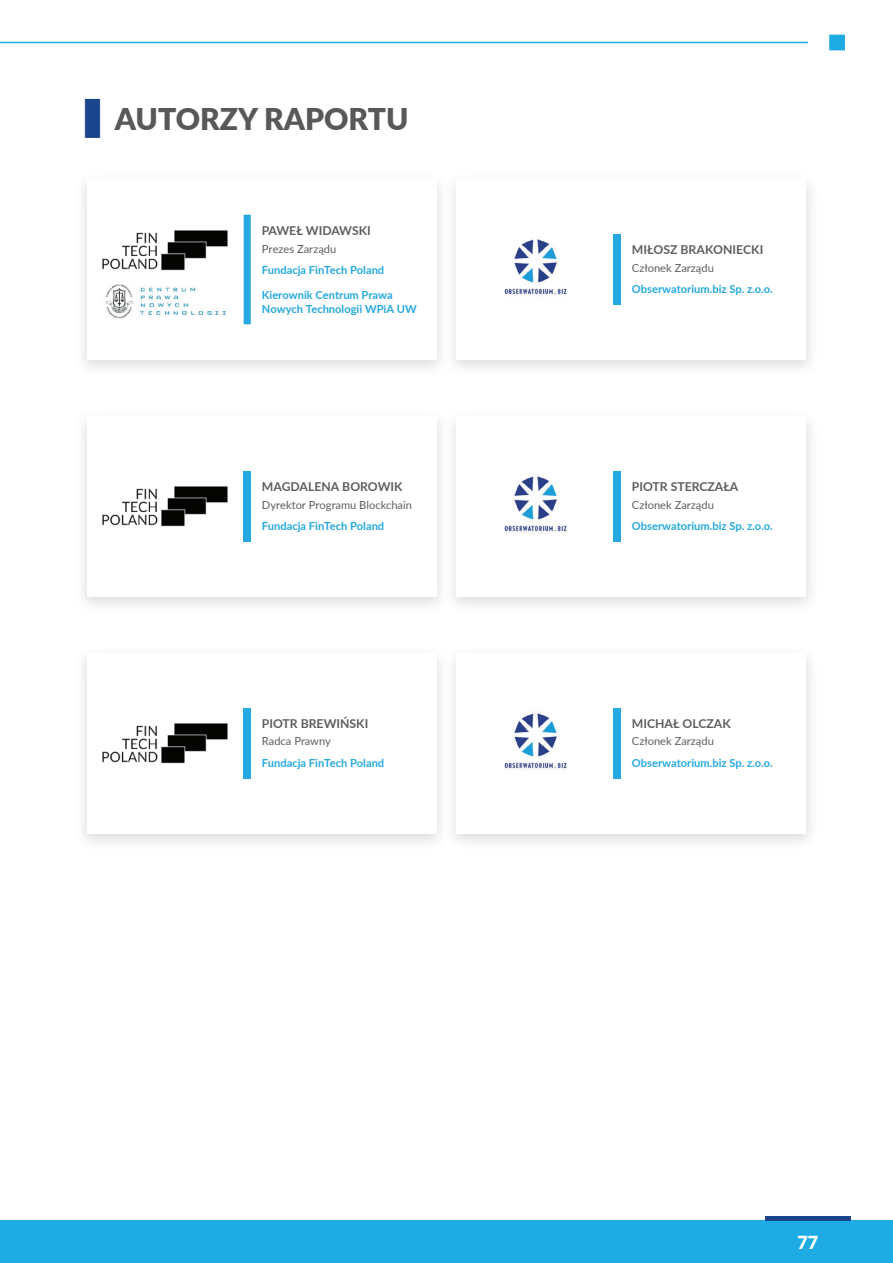
<style>
.page{position:relative;width:893px;height:1263px;background:#fff}
.page>*{position:absolute;margin:0;border:0;box-sizing:border-box;transform-origin:0 0}
.t1{font:900 30px "Lato";color:#57585a}
.t2{font:900 18px "Lato";color:#fff}
.t3{font:700 12.3px "Lato";color:#5e5f5c}
.t4{font:700 11.1px/14px "Lato";color:#25a9e0}
.t5{font:11.1px "Lato";color:#5e5f5c}
</style>
<div class="page">
<div style="left:0;top:1220px;width:893px;height:43px;background:#1eaae2"></div>
<hr style="left:765px;top:1216px;width:85px;height:4px;background:#1a458d">
<div style="left:829px;top:35px;width:16px;height:15px;background:#1eaae2"></div>
<hr style="left:0;top:42px;width:808px;height:1px;background:#1eaae2">
<div style="left:614px;top:471px;width:7px;height:71px;background:#25a9e0"></div>
<img style="left:504px;top:476px;width:63px;height:56px">
<svg style="left:244px;top:215px;width:7px;height:109px"></svg>
<img style="left:105px;top:284px;width:121px;height:35px">
<img style="left:102px;top:230px;width:126px;height:41px">
<div style="left:614px;top:708px;width:7px;height:70px;background:#25a9e0"></div>
<img style="left:504px;top:713px;width:63px;height:56px">
<div style="left:87px;top:416px;width:349px;height:180px;background:#fff"></div>
<div style="left:244px;top:471px;width:7px;height:71px;background:#25a9e0"></div>
<img style="left:102px;top:486px;width:126px;height:41px">
<div style="left:87px;top:653px;width:349px;height:180px;background:#fff"></div>
<div style="left:244px;top:708px;width:7px;height:70px;background:#25a9e0"></div>
<img style="left:102px;top:723px;width:126px;height:41px">
<div style="left:457px;top:179px;width:349px;height:180px;background:#fff"></div>
<div style="left:614px;top:234px;width:7px;height:71px;background:#25a9e0"></div>
<img style="left:504px;top:239px;width:63px;height:56px">
<h1 class="t1" style="left:115px;top:97px;width:295px">AUTORZY RAPORTU</h1>
<p class="t3" style="left:262px;top:222px;width:110px">PAWEŁ WIDAWSKI</p>
<p class="t4" style="left:262px;top:263px;width:124px">Fundacja FinTech Poland</p>
<p class="t4" style="left:262px;top:287px;width:156px">Kierownik Centrum Prawa<br>Nowych Technologii WPiA UW</p>
<p class="t5" style="left:262px;top:241px;width:76px">Prezes Zarządu</p>
<p class="t3" style="left:632px;top:241px;width:133px">MIŁOSZ BRAKONIECKI</p>
<p class="t4" style="left:632px;top:282px;width:143px">Obserwatorium.biz Sp. z.o.o.</p>
<p class="t5" style="left:632px;top:260px;width:84px">Członek Zarządu</p>
<p class="t3" style="left:262px;top:478px;width:142px">MAGDALENA BOROWIK</p>
<p class="t4" style="left:262px;top:519px;width:124px">Fundacja FinTech Poland</p>
<p class="t5" style="left:262px;top:496px;width:152px">Dyrektor Programu Blockchain</p>
<p class="t3" style="left:632px;top:478px;width:108px">PIOTR STERCZAŁA</p>
<p class="t4" style="left:632px;top:519px;width:143px">Obserwatorium.biz Sp. z.o.o.</p>
<p class="t5" style="left:632px;top:496px;width:84px">Członek Zarządu</p>
<p class="t3" style="left:262px;top:714px;width:108px">PIOTR BREWIŃSKI</p>
<p class="t4" style="left:262px;top:755px;width:124px">Fundacja FinTech Poland</p>
<p class="t5" style="left:262px;top:733px;width:70px">Radca Prawny</p>
<p class="t3" style="left:632px;top:714px;width:100px">MICHAŁ OLCZAK</p>
<p class="t4" style="left:632px;top:755px;width:143px">Obserwatorium.biz Sp. z.o.o.</p>
<p class="t5" style="left:632px;top:733px;width:84px">Członek Zarządu</p>
<h2 class="t2" style="left:797px;top:1229px;width:22px">77</h2>
</div>
